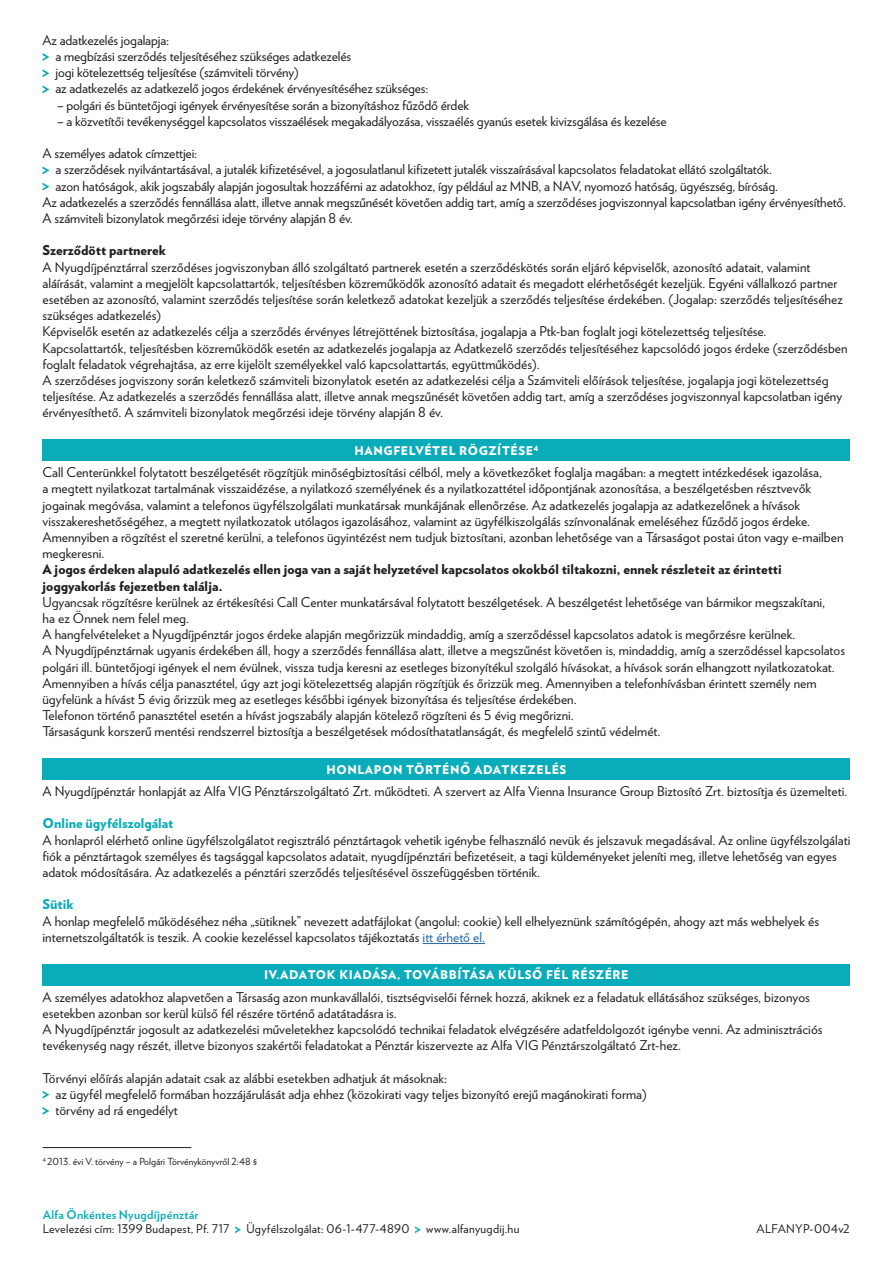
<style>
.page{position:relative;width:893px;height:1263px;background:#fff}
.page>*{position:absolute;margin:0;border:0;box-sizing:border-box;transform-origin:0 0}
.t1{font:13.5px/16.2px "Verlag";color:#231f20}
.t2{font:900 13.5px/16.2px "Verlag";color:#231f20}
.t3{font:900 13.5px "Verlag";color:#0bacb9}
.t4{font:12px "Verlag";letter-spacing:.02em;color:#231f20}
.t5{font:900 12px "Verlag";letter-spacing:.05em;color:#fff}
.t6{font:700 12px "Verlag";letter-spacing:.02em;color:#0bacb9}
.t7{font:9.75px "Verlag";color:#231f20}
.s1{color:#2266a4}
</style>
<div class="page">
<hr style="left:423px;top:943px;width:62px;height:1px;background:#2266a4">
<svg style="left:43px;top:53px;width:6px;height:8px"></svg>
<svg style="left:43px;top:69px;width:6px;height:8px"></svg>
<svg style="left:43px;top:85px;width:6px;height:8px"></svg>
<svg style="left:43px;top:166px;width:6px;height:8px"></svg>
<svg style="left:43px;top:183px;width:6px;height:8px"></svg>
<div style="left:43px;top:440px;width:807px;height:21px;background:#0bacb9"></div>
<div style="left:43px;top:758px;width:807px;height:22px;background:#0bacb9"></div>
<div style="left:43px;top:964px;width:807px;height:21px;background:#0bacb9"></div>
<svg style="left:43px;top:1091px;width:6px;height:8px"></svg>
<svg style="left:43px;top:1107px;width:6px;height:8px"></svg>
<hr style="left:43px;top:1147px;width:148px;height:1px;background:#231f20">
<svg style="left:235px;top:1226px;width:6px;height:7px"></svg>
<svg style="left:415px;top:1226px;width:6px;height:7px"></svg>
<p class="t1" style="left:56px;top:31px;width:374px;text-indent:-13px">Az adatkezelés jogalapja:<br>a megbízási szerződés teljesítéséhez szükséges adatkezelés<br>jogi kötelezettség teljesítése (számviteli törvény)<br>az adatkezelés az adatkezelő jogos érdekének érvényesítéséhez szükséges:</p>
<p class="t1" style="left:57px;top:96px;width:414px">– polgári és büntetőjogi igények érvényesítése során a bizonyításhoz fűződő érdek</p>
<p class="t1" style="left:57px;top:112px;width:611px">– a közvetítői tevékenységgel kapcsolatos visszaélések megakadályozása, visszaélés gyanús esetek kivizsgálása és kezelése</p>
<p class="t1" style="left:43px;top:145px;width:156px">A személyes adatok címzettjei:</p>
<p class="t1" style="left:56px;top:161px;width:718px">a szerződések nyilvántartásával, a jutalék kifizetésével, a jogosulatlanul kifizetett jutalék visszaírásával kapcsolatos feladatokat ellátó szolgáltatók.</p>
<p class="t1" style="left:56px;top:177px;width:724px">azon hatóságok, akik jogszabály alapján jogosultak hozzáférni az adatokhoz, így például az MNB, a NAV, nyomozó hatóság, ügyészség, bíróság.</p>
<p class="t1" style="left:43px;top:193px;width:805px">Az adatkezelés a szerződés fennállása alatt, illetve annak megszűnését követően addig tart, amíg a szerződéses jogviszonnyal kapcsolatban igény érvényesíthető.</p>
<p class="t1" style="left:43px;top:209px;width:312px">A számviteli bizonylatok megőrzési ideje törvény alapján 8 év.</p>
<p class="t2" style="left:43px;top:242px;width:125px">Szerződött partnerek</p>
<p class="t1" style="left:43px;top:258px;width:806px">A Nyugdíjpénztárral szerződéses jogviszonyban álló szolgáltató partnerek esetén a szerződéskötés során eljáró képviselők, azonosító adatait, valamint aláírását, valamint a megjelölt kapcsolattartók, teljesítésben közreműködők azonosító adatait és megadott elérhetőségét kezeljük. Egyéni vállalkozó partner esetében az azonosító, valamint szerződés teljesítése során keletkező adatokat kezeljük a szerződés teljesítése érdekében. (Jogalap: szerződés teljesítéséhez szükséges adatkezelés)<br>Képviselők esetén az adatkezelés célja a szerződés érvényes létrejöttének biztosítása, jogalapja a Ptk-ban foglalt jogi kötelezettség teljesítése.<br>Kapcsolattartók, teljesítésben közreműködők esetén az adatkezelés jogalapja az Adatkezelő szerződés teljesítéséhez kapcsolódó jogos érdeke (szerződésben foglalt feladatok végrehajtása, az erre kijelölt személyekkel való kapcsolattartás, együttműködés).<br>A szerződéses jogviszony során keletkező számviteli bizonylatok esetén az adatkezelési célja a Számviteli előírások teljesítése, jogalapja jogi kötelezettség teljesítése. Az adatkezelés a szerződés fennállása alatt, illetve annak megszűnését követően addig tart, amíg a szerződéses jogviszonnyal kapcsolatban igény érvényesíthető. A számviteli bizonylatok megőrzési ideje törvény alapján 8 év.</p>
<p class="t5" style="left:354px;top:441px;width:185px">HANGFELVÉTEL RÖGZÍTÉSE<sup>4</sup></p>
<p class="t1" style="left:43px;top:463px;width:802px">Call Centerünkkel folytatott beszélgetését rögzítjük minőségbiztosítási célból, mely a következőket foglalja magában: a megtett intézkedések igazolása,<br>a megtett nyilatkozat tartalmának visszaidézése, a nyilatkozó személyének és a nyilatkozattétel időpontjának azonosítása, a beszélgetésben résztvevők jogainak megóvása, valamint a telefonos ügyfélszolgálati munkatársak munkájának ellenőrzése. Az adatkezelés jogalapja az adatkezelőnek a hívások visszakereshetőségéhez, a megtett nyilatkozatok utólagos igazolásához, valamint az ügyfélkiszolgálás színvonalának emeléséhez fűződő jogos érdeke.<br>Amennyiben a rögzítést el szeretné kerülni, a telefonos ügyintézést nem tudjuk biztosítani, azonban lehetősége van a Társaságot postai úton vagy e-mailben megkeresni.</p>
<p class="t2" style="left:43px;top:561px;width:741px">A jogos érdeken alapuló adatkezelés ellen joga van a saját helyzetével kapcsolatos okokból tiltakozni, ennek részleteit az érintetti joggyakorlás fejezetben találja.</p>
<p class="t1" style="left:43px;top:593px;width:804px">Ugyancsak rögzítésre kerülnek az értékesítési Call Center munkatársával folytatott beszélgetések. A beszélgetést lehetősége van bármikor megszakítani,<br>ha ez Önnek nem felel meg.<br>A hangfelvételeket a Nyugdíjpénztár jogos érdeke alapján megőrizzük mindaddig, amíg a szerződéssel kapcsolatos adatok is megőrzésre kerülnek.<br>A Nyugdíjpénztárnak ugyanis érdekében áll, hogy a szerződés fennállása alatt, illetve a megszűnést követően is, mindaddig, amíg a szerződéssel kapcsolatos polgári ill. büntetőjogi igények el nem évülnek, vissza tudja keresni az esetleges bizonyítékul szolgáló hívásokat, a hívások során elhangzott nyilatkozatokat.<br>Amennyiben a hívás célja panasztétel, úgy azt jogi kötelezettség alapján rögzítjük és őrizzük meg. Amennyiben a telefonhívásban érintett személy nem ügyfelünk a hívást 5 évig őrizzük meg az esetleges későbbi igények bizonyítása és teljesítése érdekében.<br>Telefonon történő panasztétel esetén a hívást jogszabály alapján kötelező rögzíteni és 5 évig megőrizni.<br>Társaságunk korszerű mentési rendszerrel biztosítja a beszélgetések módosíthatatlanságát, és megfelelő szintű védelmét.</p>
<p class="t5" style="left:326px;top:760px;width:242px">HONLAPON TÖRTÉNŐ ADATKEZELÉS</p>
<p class="t1" style="left:43px;top:782px;width:806px">A Nyugdíjpénztár honlapját az Alfa VIG Pénztárszolgáltató Zrt. működteti. A szervert az Alfa Vienna Insurance Group Biztosító Zrt. biztosítja és üzemelteti.</p>
<p class="t3" style="left:43px;top:812px;width:132px">Online ügyfélszolgálat</p>
<p class="t1" style="left:43px;top:831px;width:809px">A honlapról elérhető online ügyfélszolgálatot regisztráló pénztártagok vehetik igénybe felhasználó nevük és jelszavuk megadásával. Az online ügyfélszolgálati fiók a pénztártagok személyes és tagsággal kapcsolatos adatait, nyugdíjpénztári befizetéseit, a tagi küldeményeket jeleníti meg, illetve lehetőség van egyes adatok módosítására. Az adatkezelés a pénztári szerződés teljesítésével összefüggésben történik.</p>
<p class="t3" style="left:43px;top:893px;width:33px">Sütik</p>
<p class="t1" style="left:43px;top:912px;width:778px">A honlap megfelelő működéséhez néha „sütiknek” nevezett adatfájlokat (angolul: cookie) kell elhelyeznünk számítógépén, ahogy azt más webhelyek és internetszolgáltatók is teszik. A cookie kezeléssel kapcsolatos tájékoztatás <span class="s1">itt érhető el.</span></p>
<p class="t5" style="left:264px;top:965px;width:366px">IV.ADATOK KIADÁSA, TOVÁBBÍTÁSA KÜLSŐ FÉL RÉSZÉRE</p>
<p class="t1" style="left:43px;top:988px;width:781px">A személyes adatokhoz alapvetően a Társaság azon munkavállalói, tisztségviselői férnek hozzá, akiknek ez a feladatuk ellátásához szükséges, bizonyos esetekben azonban sor kerül külső fél részére történő adatátadásra is.<br>A Nyugdíjpénztár jogosult az adatkezelési műveletekhez kapcsolódó technikai feladatok elvégzésére adatfeldolgozót igénybe venni. Az adminisztrációs tevékenység nagy részét, illetve bizonyos szakértői feladatokat a Pénztár kiszervezte az Alfa VIG Pénztárszolgáltató Zrt-hez.</p>
<p class="t1" style="left:56px;top:1069px;width:593px;text-indent:-13px">Törvényi előírás alapján adatait csak az alábbi esetekben adhatjuk át másoknak:<br>az ügyfél megfelelő formában hozzájárulását adja ehhez (közokirati vagy teljes bizonyító erejű magánokirati forma) törvény ad rá engedélyt</p>
<p class="t7" style="left:43px;top:1154px;width:216px"><sup>4</sup> 2013. évi V. törvény – a Polgári Törvénykönyvről 2:48 §</p>
<p class="t6" style="left:43px;top:1205px;width:157px">Alfa Önkéntes Nyugdíjpénztár</p>
<p class="t4" style="left:43px;top:1220px;width:188px">Levelezési cím: 1399 Budapest, Pf. 717</p>
<p class="t4" style="left:246px;top:1220px;width:165px">Ügyfélszolgálat: 06-1-477-4890</p>
<p class="t4" style="left:426px;top:1220px;width:95px">www.alfanyugdij.hu</p>
<p class="t4" style="left:756px;top:1220px;width:95px">ALFANYP-004v2</p>
</div>
